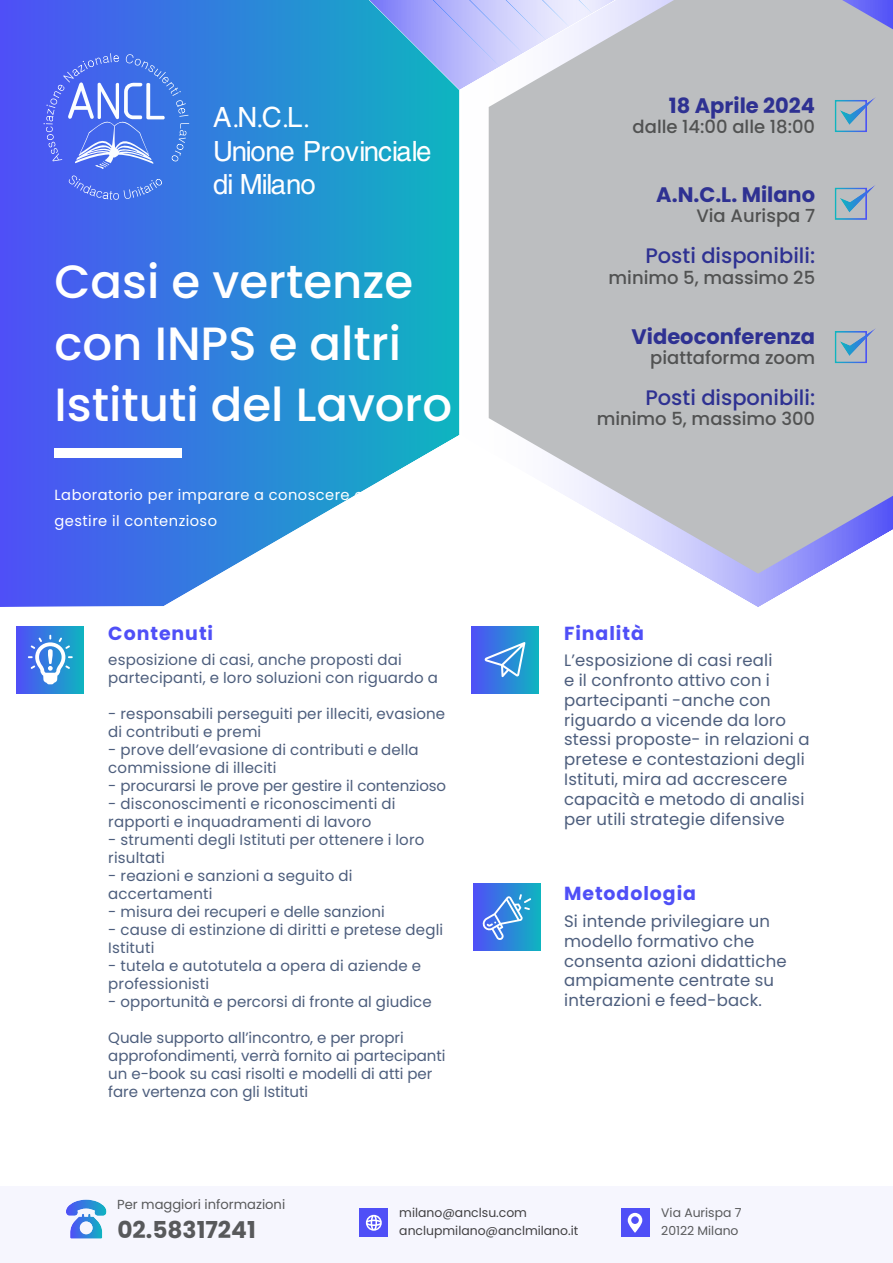
<style>
.page{position:relative;width:893px;height:1263px;background:#fff}
.page>*{position:absolute;margin:0;border:0;box-sizing:border-box;transform-origin:0 0}
.t1{font:500 46.65px/61.2px "Poppins";color:#fff}
.t2{font:27.75px/33.3px "Protestant";color:#fff}
.t3{font:700 23.25px "Poppins";color:#58595b}
.t4{font:700 21px "Poppins";color:#2e3192}
.t5{font:500 21px "Poppins";color:#2e3192}
.t6{font:700 18.9px "Poppins";letter-spacing:.05em;color:#4f4ff7}
.t7{font:500 18px "Poppins";color:#515252}
.t8{font:16.5px/19.8px "Poppins";letter-spacing:.01em;color:#4d5e7d}
.t9{font:15px/18px "Poppins";letter-spacing:.01em;color:#4d5e7d}
.t10{font:15px "Poppins";letter-spacing:-.01em;color:#4d5e7d}
.t11{font:14.7px/26.4px "Poppins";letter-spacing:.03em;color:#fff}
.t12{font:13.05px "Poppins";color:#58595b}
.t13{font:12.45px/17.5px "Poppins";color:#414042}
.t14{font:12.3px/17.4px "Poppins";color:#58595b}
</style>
<div class="page">
<svg style="left:0;top:0;width:459px;height:607px;background:#3c86de"></svg>
<svg style="left:459px;top:90px;width:356px;height:517px"></svg>
<svg style="left:489px;top:0;width:404px;height:574px;background:#bfc0c6"></svg>
<div style="left:0;top:1186px;width:893px;height:77px;background:#f6f6fe"></div>
<svg style="left:384px;top:435px;width:151px;height:172px"></svg>
<svg style="left:369px;top:0;width:246px;height:90px"></svg>
<div style="left:17px;top:626px;width:67px;height:67px;background:linear-gradient(to right,#4f4ff7,#0fb5c0)"></div>
<svg style="left:28px;top:635px;width:45px;height:49px"></svg>
<div style="left:473px;top:884px;width:67px;height:66px;background:linear-gradient(to right,#504ef8,#0fb3c1)"></div>
<svg style="left:482px;top:894px;width:49px;height:46px;background:#5396e1"></svg>
<div style="left:472px;top:626px;width:66px;height:67px;background:linear-gradient(to right,#4f50f7,#10b1c1)"></div>
<svg style="left:485px;top:642px;width:40px;height:35px"></svg>
<svg style="left:835px;top:97px;width:41px;height:35px"></svg>
<svg style="left:835px;top:184px;width:41px;height:36px"></svg>
<svg style="left:835px;top:328px;width:41px;height:35px"></svg>
<div style="left:621px;top:1208px;width:28px;height:29px;background:#4f4ff7"></div>
<svg style="left:628px;top:1213px;width:14px;height:20px"></svg>
<div style="left:360px;top:1208px;width:28px;height:29px;background:#4f4ff7"></div>
<svg style="left:366px;top:1215px;width:16px;height:16px"></svg>
<svg style="left:66px;top:1199px;width:41px;height:40px"></svg>
<svg style="left:44px;top:53px;width:145px;height:116px;background:#577ceb"></svg>
<svg style="left:69px;top:175px;width:93px;height:25px;background:#4e75ea"></svg>
<div style="left:55px;top:448px;width:127px;height:10px;background:#fff"></div>
<h2 class="t2" style="left:213px;top:101px;width:219px">A.N.C.L.<br>Unione Provinciale di Milano</h2>
<h1 class="t1" style="left:55px;top:256px;width:399px">Casi e vertenze con INPS e altri<br>Istituti del Lavoro</h1>
<p class="t11" style="left:55px;top:482px;width:311px">Laboratorio per imparare a conoscere e gestire il contenzioso</p>
<p class="t6" style="left:108px;top:624px;width:106px">Contenuti</p>
<p class="t9" style="left:108px;top:651px;width:331px">esposizione di casi, anche proposti dai partecipanti, e loro soluzioni con riguardo a</p>
<p class="t9" style="left:108px;top:705px;width:338px">- responsabili perseguiti per illeciti, evasione di contributi e premi</p>
<p class="t9" style="left:108px;top:741px;width:312px">- prove dell’evasione di contributi e della commissione di illeciti</p>
<p class="t10" style="left:108px;top:777px;width:339px">- procurarsi le prove per gestire il contenzioso</p>
<p class="t9" style="left:108px;top:795px;width:289px">- disconoscimenti e riconoscimenti di rapporti e inquadramenti di lavoro</p>
<p class="t9" style="left:108px;top:831px;width:318px">- strumenti degli Istituti per ottenere i loro risultati</p>
<p class="t9" style="left:108px;top:867px;width:246px">- reazioni e sanzioni a seguito di accertamenti</p>
<p class="t9" style="left:108px;top:903px;width:278px">- misura dei recuperi e delle sanzioni</p>
<p class="t9" style="left:108px;top:921px;width:336px">- cause di estinzione di diritti e pretese degli<br>Istituti</p>
<p class="t9" style="left:108px;top:957px;width:314px">- tutela e autotutela a opera di aziende e professionisti</p>
<p class="t9" style="left:108px;top:993px;width:325px">- opportunità e percorsi di fronte al giudice</p>
<p class="t9" style="left:108px;top:1029px;width:339px">Quale supporto all’incontro, e per propri approfondimenti, verrà fornito ai partecipanti un e-book su casi risolti e modelli di atti per fare vertenza con gli Istituti</p>
<h3 class="t4" style="left:669px;top:95px;width:148px">18 Aprile 2024</h3>
<p class="t7" style="left:633px;top:119px;width:184px">dalle 14:00 alle 18:00</p>
<h3 class="t4" style="left:656px;top:185px;width:160px">A.N.C.L. Milano</h3>
<p class="t7" style="left:696px;top:208px;width:120px">Via Aurispa 7</p>
<h3 class="t5" style="left:645px;top:247px;width:171px">Posti disponibili:</h3>
<p class="t7" style="left:608px;top:270px;width:208px">minimo 5, massimo 25</p>
<h3 class="t4" style="left:632px;top:326px;width:185px">Videoconferenza</h3>
<p class="t7" style="left:650px;top:350px;width:166px">piattaforma zoom</p>
<h3 class="t5" style="left:645px;top:389px;width:171px">Posti disponibili:</h3>
<p class="t7" style="left:597px;top:411px;width:220px">minimo 5, massimo 300</p>
<p class="t6" style="left:564px;top:624px;width:81px">Finalità</p>
<p class="t8" style="left:564px;top:651px;width:247px">L’esposizione di casi reali<br>e il confronto attivo con i partecipanti -anche con riguardo a vicende da loro stessi proposte- in relazioni a pretese e contestazioni degli<br>Istituti, mira ad accrescere capacità e metodo di analisi per utili strategie difensive</p>
<p class="t6" style="left:564px;top:884px;width:134px">Metodologia</p>
<p class="t8" style="left:564px;top:911px;width:224px">Si intende privilegiare un modello formativo che consenta azioni didattiche ampiamente centrate su interazioni e feed-back.</p>
<p class="t12" style="left:117px;top:1196px;width:170px">Per maggiori informazioni</p>
<h3 class="t3" style="left:117px;top:1219px;width:140px">02.58317241</h3>
<p class="t13" style="left:399px;top:1204px;width:180px">milano@anclsu.com anclupmilano@anclmilano.it</p>
<p class="t14" style="left:661px;top:1204px;width:82px">Via Aurispa 7<br>20122 Milano</p>
</div>
